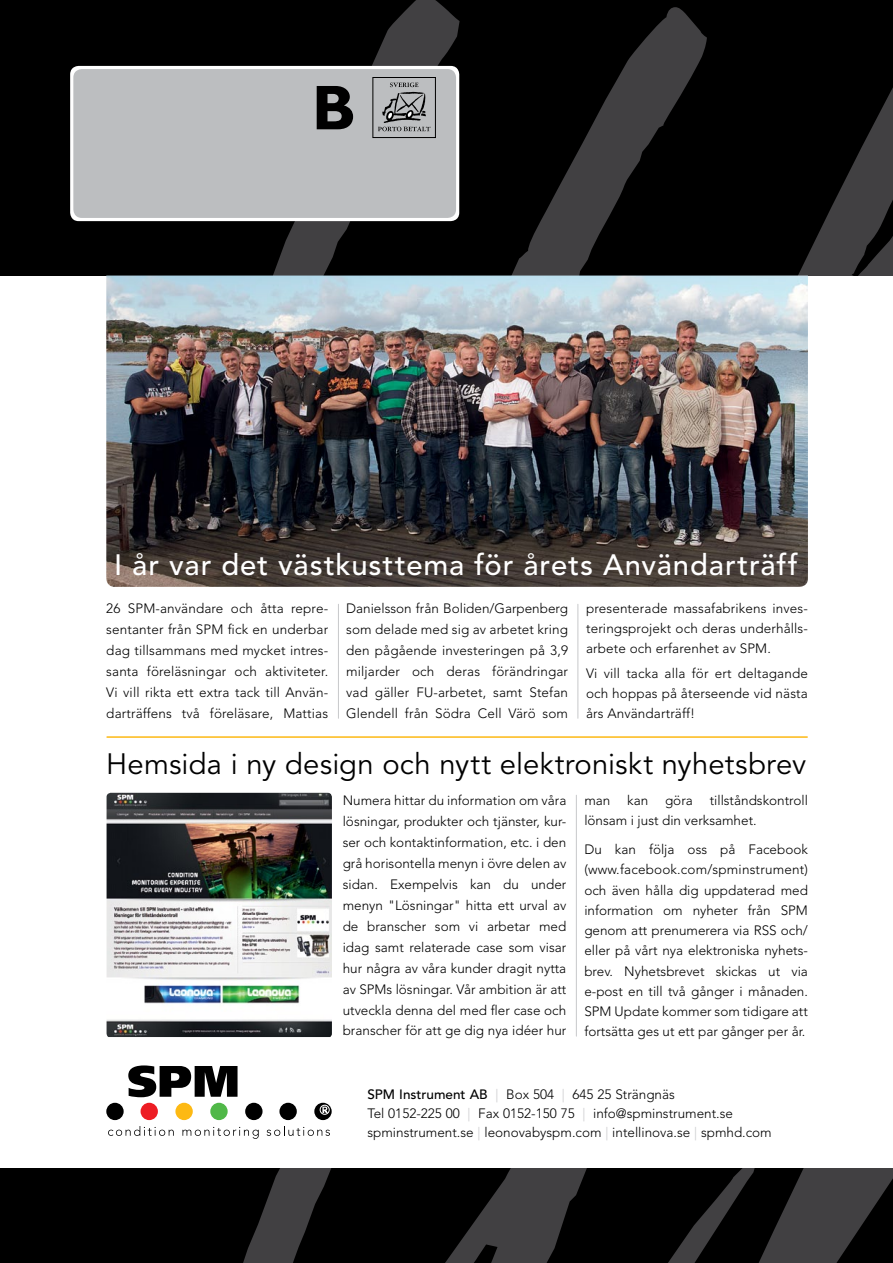
<style>
.page{position:relative;width:893px;height:1263px;background:#fff}
.page>*{position:absolute;margin:0;border:0;box-sizing:border-box;transform-origin:0 0}
.t1{font:29.25px "Avenir LT Std";letter-spacing:.005em;color:#000}
.t2{font:500 29.25px "Avenir LT Std";letter-spacing:.035em;color:#fff}
.t3{font:300 13.5px/21px "Avenir LT Std";color:#000;text-align:justify}
.s1{font-weight:500}
.s2{color:#c7c8ca}
</style>
<div class="page">
<hr style="left:107px;top:736px;width:700px;height:2px;background:#fdb913">
<div style="left:0;top:0;width:893px;height:276px;background:#000"></div>
<svg style="left:160px;top:0;width:326px;height:276px"></svg>
<svg style="left:486px;top:7px;width:407px;height:269px"></svg>
<svg style="left:128px;top:1065px;width:110px;height:32px"></svg>
<div style="left:106px;top:1103px;width:18px;height:17px;background:#000;border-radius:50%"></div>
<div style="left:279px;top:1103px;width:18px;height:17px;background:#000;border-radius:50%"></div>
<div style="left:210px;top:1103px;width:18px;height:17px;background:#50b848;border-radius:50%"></div>
<div style="left:175px;top:1103px;width:18px;height:17px;background:#fdb913;border-radius:50%"></div>
<div style="left:141px;top:1103px;width:17px;height:17px;background:#ed1d24;border-radius:50%"></div>
<div style="left:245px;top:1103px;width:18px;height:17px;background:#000;border-radius:50%"></div>
<svg style="left:314px;top:1103px;width:18px;height:17px"></svg>
<div style="left:320px;top:1105px;width:9px;height:9px;background:#919191;border-radius:50%"></div>
<div style="left:320px;top:1105px;width:10px;height:10px;border:1px solid #fff;border-radius:50%"></div>
<svg style="left:323px;top:1107px;width:5px;height:6px"></svg>
<svg style="left:108px;top:1126px;width:66px;height:10px"></svg>
<svg style="left:182px;top:1127px;width:77px;height:12px"></svg>
<svg style="left:267px;top:1126px;width:63px;height:10px"></svg>
<div style="left:70px;top:66px;width:389px;height:155px;background:#fff;border-radius:9px"></div>
<div style="left:73px;top:69px;width:383px;height:149px;background:#bcbec0;border-radius:9px"></div>
<div style="left:373px;top:77px;width:63px;height:61px;border:1px solid #000"></div>
<svg style="left:317px;top:86px;width:36px;height:43px"></svg>
<svg style="left:378px;top:83px;width:52px;height:48px"></svg>
<div style="left:0;top:1168px;width:893px;height:95px;background:#000"></div>
<svg style="left:243px;top:1168px;width:265px;height:95px"></svg>
<svg style="left:508px;top:1168px;width:385px;height:95px"></svg>
<img style="left:106px;top:276px;width:702px;height:311px">
<img style="left:107px;top:793px;width:225px;height:244px">
<hr style="left:576px;top:795px;width:1px;height:241px;background:#c7c8ca">
<hr style="left:577px;top:604px;width:1px;height:114px;background:#c7c8ca">
<hr style="left:338px;top:604px;width:1px;height:114px;background:#c7c8ca">
<h1 class="t2" style="left:114px;top:548px;width:685px">I år var det västkusttema för årets Användarträff</h1>
<p class="t3" style="left:106px;top:598px;width:223px">26 SPM-användare och åtta repre&shy;sentanter från SPM fick en underbar dag tillsammans med mycket intres&shy;santa föreläsningar och aktiviteter.<br>Vi vill rikta ett extra tack till Använ&shy;darträffens två föreläsare, Mattias</p>
<p class="t3" style="left:346px;top:598px;width:223px">Danielsson från Boliden/Garpenberg som delade med sig av arbetet kring den pågående investeringen på 3,9 miljarder och deras förändringar vad gäller FU-arbetet, samt Stefan Glendell från Södra Cell Värö som</p>
<p class="t3" style="left:586px;top:598px;width:223px;line-height:20.2px">presenterade massafabrikens inves&shy;teringsprojekt och deras underhålls&shy;arbete och erfarenhet av SPM.</p>
<p class="t3" style="left:586px;top:663px;width:223px;line-height:20.2px">Vi vill tacka alla för ert deltagande och hoppas på återseende vid nästa års Användarträff!</p>
<h1 class="t1" style="left:106px;top:747px;width:701px">Hemsida i ny design och nytt elektroniskt nyhetsbrev</h1>
<p class="t3" style="left:343px;top:790px;width:225px">Numera hittar du information om våra lösningar, produkter och tjänster, kur&shy;ser och kontaktinformation, etc. i den grå horisontella menyn i övre delen av sidan. Exempelvis kan du under menyn "Lösningar" hitta ett urval av de branscher som vi arbetar med idag samt relaterade case som visar hur några av våra kunder dragit nytta av SPMs lösningar. Vår ambition är att utveckla denna del med fler case och branscher för att ge dig nya idéer hur</p>
<p class="t3" style="left:584px;top:790px;width:225px;line-height:20.2px">man kan göra tillståndskontroll lönsam i just din verksamhet.</p>
<p class="t3" style="left:584px;top:839px;width:225px;line-height:20.2px">Du kan följa oss på Facebook (www.facebook.com/spminstrument) och även hålla dig uppdaterad med information om nyheter från SPM genom att prenumerera via RSS och/ eller på vårt nya elektroniska nyhets&shy;brev. Nyhetsbrevet skickas ut via e-post en till två gånger i månaden.<br>SPM Update kommer som tidigare att fortsätta ges ut ett par gånger per år.</p>
<p class="t3" style="left:367px;top:1085px;width:406px;line-height:18.8px;text-align:left"><span class="s1">SPM Instrument AB</span> <span class="s2">|</span> Box 504 <span class="s2">|</span> 645 25 Strängnäs<br>Tel 0152-225 00 <span class="s2">|</span> Fax 0152-150 75 <span class="s2">|</span> info@spminstrument.se spminstrument.se <span class="s2">|</span> leonovabyspm.com <span class="s2">|</span> intellinova.se <span class="s2">|</span> spmhd.com</p>
</div>
